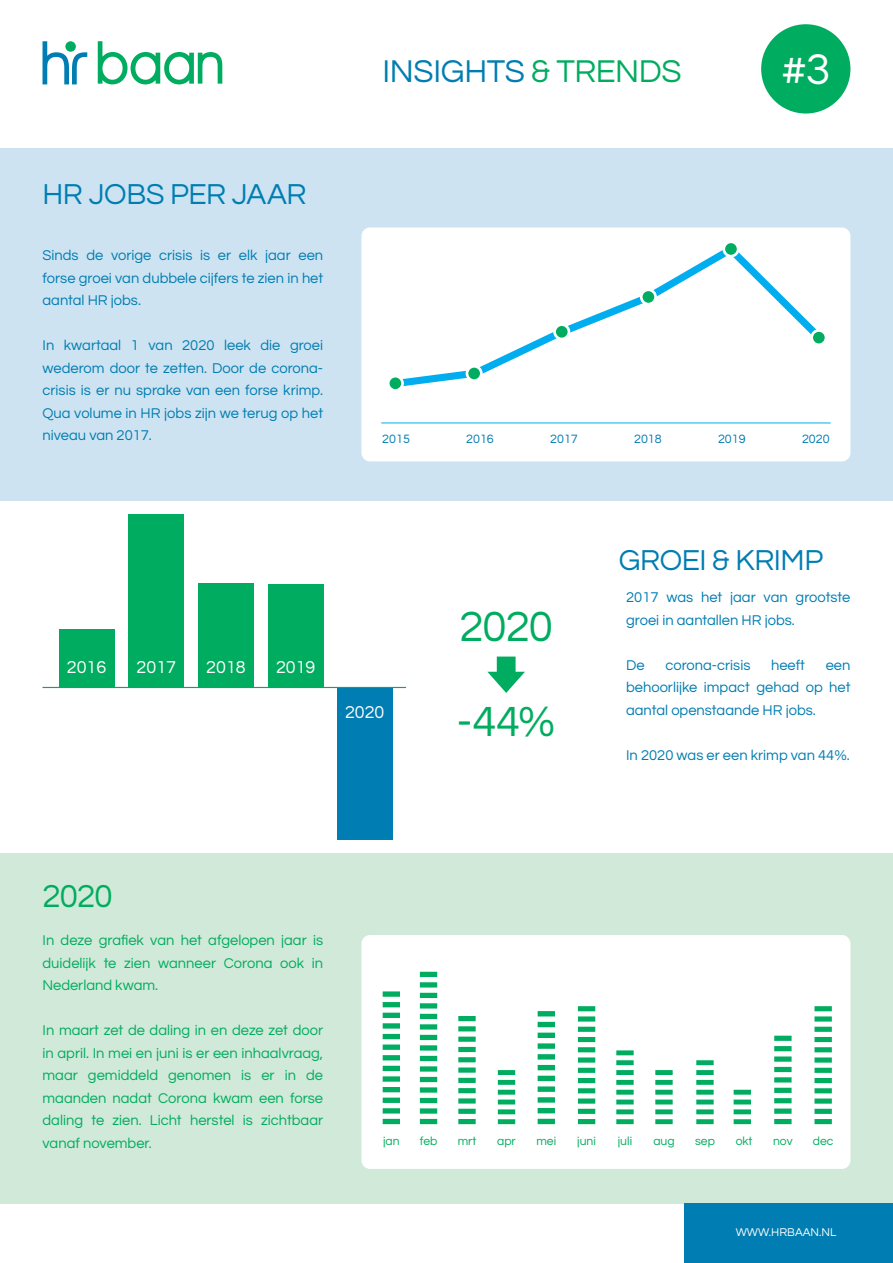
<style>
.page{position:relative;width:893px;height:1263px;background:#fff}
.page>*{position:absolute;margin:0;border:0;box-sizing:border-box;transform-origin:0 0}
.t1{font:44.7px "Questrial";color:#fff}
.t2{font:43.8px/94.9px "Questrial";letter-spacing:-.025em;color:#00ac5f}
.t3{font:33px "Questrial";color:#00ac5f}
.t4{font:32.7px "Questrial";letter-spacing:-.015em;color:#007db2}
.t5{font:30px "Questrial";letter-spacing:-.015em;color:#007db2}
.t6{font:17.85px "Questrial";color:#fff}
.t7{font:14.7px/22.5px "Questrial";color:#007db2;text-align:justify}
.t8{font:14.7px/22.5px "Questrial";color:#00ac5f;text-align:justify}
.t9{font:12.6px "Questrial";color:#007db2}
.t10{font:12.15px "Questrial";color:#00ac5f}
.t11{font:11.7px "Questrial";color:#fff}
.s1{color:#00ac5f}
</style>
<div class="page">
<div style="left:0;top:148px;width:893px;height:353px;background:#cde3f1"></div>
<div style="left:0;top:853px;width:893px;height:350px;background:#d0e9d8"></div>
<div style="left:361px;top:935px;width:489px;height:234px;background:#fff;border-radius:9px"></div>
<div style="left:361px;top:227px;width:489px;height:234px;background:#fff;border-radius:9px"></div>
<svg style="left:487px;top:656px;width:38px;height:37px"></svg>
<div style="left:337px;top:688px;width:55px;height:152px;background:#007db2"></div>
<div style="left:59px;top:629px;width:55px;height:58px;background:#00ac5f"></div>
<div style="left:129px;top:515px;width:55px;height:172px;background:#00ac5f"></div>
<div style="left:198px;top:584px;width:56px;height:103px;background:#00ac5f"></div>
<div style="left:268px;top:584px;width:55px;height:103px;background:#00ac5f"></div>
<hr style="left:43px;top:687px;width:363px;height:1px;background:#00ac5f">
<svg style="left:98px;top:41px;width:124px;height:43px"></svg>
<svg style="left:43px;top:41px;width:44px;height:43px"></svg>
<div style="left:684px;top:1203px;width:209px;height:60px;background:#007db2"></div>
<svg style="left:616px;top:1050px;width:18px;height:74px"></svg>
<svg style="left:578px;top:1006px;width:17px;height:118px"></svg>
<svg style="left:383px;top:991px;width:17px;height:133px"></svg>
<svg style="left:420px;top:972px;width:17px;height:152px"></svg>
<svg style="left:458px;top:1016px;width:18px;height:108px"></svg>
<svg style="left:538px;top:1011px;width:17px;height:113px"></svg>
<svg style="left:498px;top:1070px;width:17px;height:54px"></svg>
<svg style="left:696px;top:1060px;width:18px;height:64px"></svg>
<svg style="left:655px;top:1070px;width:18px;height:54px"></svg>
<svg style="left:774px;top:1036px;width:18px;height:88px"></svg>
<svg style="left:814px;top:1006px;width:18px;height:118px"></svg>
<svg style="left:734px;top:1090px;width:17px;height:34px"></svg>
<div style="left:761px;top:24px;width:89px;height:90px;background:#00ac5f;border-radius:50%"></div>
<svg style="left:403px;top:250px;width:413px;height:137px"></svg>
<div style="left:388px;top:376px;width:15px;height:14px;background:#00ac5f;border-radius:50%"></div>
<div style="left:387px;top:375px;width:17px;height:17px;border:3px solid #fff;border-radius:50%"></div>
<div style="left:467px;top:366px;width:14px;height:15px;background:#00ac5f;border-radius:50%"></div>
<div style="left:466px;top:365px;width:17px;height:17px;border:3px solid #fff;border-radius:50%"></div>
<div style="left:555px;top:325px;width:14px;height:14px;background:#00ac5f;border-radius:50%"></div>
<div style="left:553px;top:323px;width:17px;height:17px;border:3px solid #fff;border-radius:50%"></div>
<div style="left:641px;top:290px;width:15px;height:14px;background:#00ac5f;border-radius:50%"></div>
<div style="left:640px;top:288px;width:17px;height:17px;border:3px solid #fff;border-radius:50%"></div>
<div style="left:724px;top:242px;width:14px;height:14px;background:#00ac5f;border-radius:50%"></div>
<div style="left:722px;top:240px;width:17px;height:17px;border:3px solid #fff;border-radius:50%"></div>
<div style="left:812px;top:330px;width:14px;height:15px;background:#00ac5f;border-radius:50%"></div>
<div style="left:810px;top:329px;width:17px;height:17px;border:3px solid #fff;border-radius:50%"></div>
<hr style="left:381px;top:423px;width:450px;height:1px;background:#00aeef">
<h3 class="t5" style="left:43px;top:179px;width:266px">HR JOBS PER JAAR</h3>
<p class="t7" style="left:43px;top:244px;width:282px">Sinds de vorige crisis is er elk jaar een forse groei van dubbele cijfers te zien in het aantal HR jobs.</p>
<p class="t7" style="left:43px;top:334px;width:282px">In kwartaal 1 van 2020 leek die groei wederom door te zetten. Door de corona&shy;crisis is er nu sprake van een forse krimp.<br>Qua volume in HR jobs zijn we terug op het niveau van 2017.</p>
<h3 class="t4" style="left:383px;top:55px;width:300px">INSIGHTS <span class="s1">&amp; TRENDS</span></h3>
<h1 class="t1" style="left:781px;top:47px;width:51px">#3</h1>
<p class="t9" style="left:382px;top:433px;width:29px">2015</p>
<p class="t9" style="left:466px;top:433px;width:29px">2016</p>
<p class="t9" style="left:550px;top:433px;width:29px">2017</p>
<p class="t9" style="left:634px;top:433px;width:29px">2018</p>
<p class="t9" style="left:718px;top:433px;width:29px">2019</p>
<p class="t9" style="left:802px;top:433px;width:29px">2020</p>
<p class="t6" style="left:67px;top:658px;width:41px">2016</p>
<p class="t6" style="left:137px;top:658px;width:41px">2017</p>
<p class="t6" style="left:206px;top:658px;width:41px">2018</p>
<p class="t6" style="left:276px;top:658px;width:41px">2019</p>
<p class="t6" style="left:345px;top:703px;width:41px">2020</p>
<h2 class="t2" style="left:457px;top:581px;width:100px">2020 -44%</h2>
<h3 class="t5" style="left:619px;top:545px;width:206px">GROEI &amp; KRIMP</h3>
<p class="t7" style="left:626px;top:587px;width:226px">2017 was het jaar van grootste groei in aantallen HR jobs.</p>
<p class="t7" style="left:626px;top:654px;width:20px">De</p>
<p class="t7" style="left:665px;top:654px;width:87px">corona-crisis</p>
<p class="t7" style="left:771px;top:654px;width:35px">heeft</p>
<p class="t7" style="left:626px;top:654px;width:226px;text-indent:200px">een behoorlijke impact gehad op het aantal openstaande HR jobs.</p>
<p class="t7" style="left:626px;top:744px;width:225px">In 2020 was er een krimp van 44%.</p>
<h3 class="t3" style="left:43px;top:880px;width:72px">2020</h3>
<p class="t8" style="left:43px;top:929px;width:282px">In deze grafiek van het afgelopen jaar is duidelijk te zien wanneer Corona ook in Nederland kwam.</p>
<p class="t8" style="left:43px;top:1019px;width:282px">In maart zet de daling in en deze zet door in april. In mei en juni is er een inhaalvraag, maar gemiddeld genomen is er in de maanden nadat Corona kwam een forse daling te zien. Licht herstel is zichtbaar vanaf november.</p>
<p class="t10" style="left:383px;top:1135px;width:18px">jan</p>
<p class="t10" style="left:420px;top:1135px;width:19px">feb</p>
<p class="t10" style="left:458px;top:1135px;width:20px">mrt</p>
<p class="t10" style="left:497px;top:1135px;width:20px">apr</p>
<p class="t10" style="left:536px;top:1135px;width:21px">mei</p>
<p class="t10" style="left:577px;top:1135px;width:20px">juni</p>
<p class="t10" style="left:618px;top:1135px;width:16px">juli</p>
<p class="t10" style="left:653px;top:1135px;width:23px">aug</p>
<p class="t10" style="left:695px;top:1135px;width:21px">sep</p>
<p class="t10" style="left:736px;top:1135px;width:18px">okt</p>
<p class="t10" style="left:773px;top:1135px;width:21px">nov</p>
<p class="t10" style="left:813px;top:1135px;width:22px">dec</p>
<p class="t11" style="left:736px;top:1226px;width:102px">WWW.HRBAAN.NL</p>
</div>
